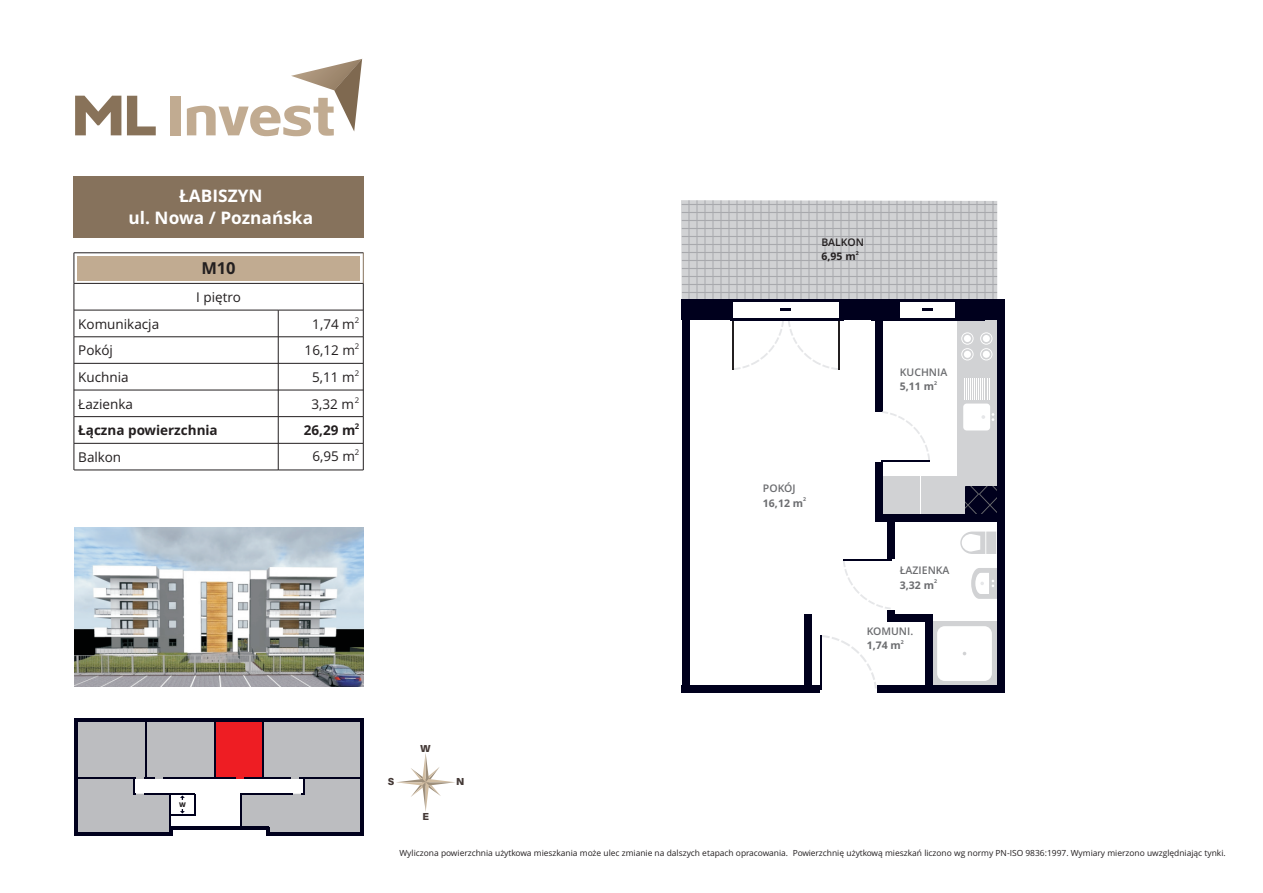
<style>
.page{position:relative;width:1263px;height:893px;background:#fff}
.page>*{position:absolute;margin:0;border:0;box-sizing:border-box;transform-origin:0 0}
.t1{font:700 17.25px/22.5px "Open Sans";color:#fff;text-align:center}
.t2{font:700 16.5px "Open Sans";color:#231f20}
.t3{font:13.5px "Open Sans";color:#231f20}
.t4{font:700 13.5px "Open Sans";color:#231f20}
.t5{font:600 10.5px "Open Sans";color:#6c6d70}
.t6{font:700 10.5px "Open Sans";color:#6c6d70}
.t7{font:600 10.5px "Open Sans";color:#231f20}
.t8{font:700 10.5px "Open Sans";color:#231f20}
.t9{font:700 10.2px "Aileron";color:#443936}
.t10{font:8.4px "Open Sans";color:#231f20}
.t11{font:800 6.45px "Open Sans";color:#231f20}
.t12{font:700 5.25px "Open Sans";color:#6c6d70}
.t13{font:700 5.25px "Open Sans";color:#231f20}
</style>
<div class="page">
<div style="left:170px;top:96px;width:10px;height:39px;background:#c1ab91"></div>
<svg style="left:127px;top:96px;width:29px;height:39px"></svg>
<svg style="left:75px;top:96px;width:46px;height:39px"></svg>
<svg style="left:187px;top:59px;width:175px;height:77px"></svg>
<svg style="left:396px;top:753px;width:59px;height:59px"></svg>
<div style="left:73px;top:177px;width:290px;height:61px;background:#86725c"></div>
<hr style="left:74px;top:283px;width:289px;height:1px;background:#231f20">
<hr style="left:74px;top:310px;width:204px;height:1px;background:#231f20">
<hr style="left:278px;top:310px;width:85px;height:1px;background:#231f20">
<hr style="left:74px;top:337px;width:204px;height:1px;background:#231f20">
<hr style="left:278px;top:337px;width:85px;height:1px;background:#231f20">
<hr style="left:74px;top:390px;width:204px;height:1px;background:#231f20">
<hr style="left:278px;top:390px;width:85px;height:1px;background:#231f20">
<hr style="left:74px;top:416px;width:204px;height:1px;background:#231f20">
<hr style="left:278px;top:416px;width:85px;height:1px;background:#231f20">
<hr style="left:74px;top:443px;width:204px;height:1px;background:#231f20">
<hr style="left:278px;top:443px;width:85px;height:1px;background:#231f20">
<hr style="left:74px;top:253px;width:1px;height:30px;background:#231f20">
<hr style="left:363px;top:253px;width:1px;height:30px;background:#86725c">
<hr style="left:74px;top:253px;width:289px;height:1px;background:#231f20">
<div style="left:77px;top:256px;width:283px;height:24px;background:#c1ab91"></div>
<hr style="left:74px;top:470px;width:204px;height:1px;background:#231f20">
<hr style="left:278px;top:470px;width:85px;height:1px;background:#231f20">
<img style="left:75px;top:527px;width:289px;height:159px">
<hr style="left:74px;top:363px;width:204px;height:1px;background:#231f20">
<hr style="left:278px;top:363px;width:85px;height:1px;background:#231f20">
<svg style="left:74px;top:283px;width:1px;height:187px"></svg>
<svg style="left:278px;top:310px;width:1px;height:160px"></svg>
<svg style="left:363px;top:283px;width:1px;height:187px"></svg>
<div style="left:263px;top:718px;width:99px;height:60px;background:#bcbdc0"></div>
<div style="left:215px;top:718px;width:48px;height:60px;background:#ee1d23"></div>
<div style="left:146px;top:718px;width:69px;height:60px;background:#bcbdc0"></div>
<div style="left:75px;top:718px;width:72px;height:60px;background:#bcbdc0"></div>
<hr style="left:346px;top:718px;width:17px;height:3px;background:#00001d">
<hr style="left:360px;top:718px;width:3px;height:113px;background:#00001d">
<hr style="left:169px;top:827px;width:80px;height:3px;background:#00001d">
<hr style="left:76px;top:832px;width:96px;height:4px;background:#00001d">
<hr style="left:75px;top:721px;width:3px;height:115px;background:#00001d">
<hr style="left:146px;top:720px;width:1px;height:58px;background:#00001d">
<hr style="left:164px;top:777px;width:51px;height:1px;background:#00001d">
<hr style="left:75px;top:718px;width:281px;height:3px;background:#00001d">
<hr style="left:214px;top:720px;width:1px;height:58px;background:#00001d">
<hr style="left:262px;top:720px;width:1px;height:58px;background:#00001d">
<svg style="left:214px;top:777px;width:149px;height:59px"></svg>
<svg style="left:78px;top:777px;width:117px;height:58px"></svg>
<svg style="left:734px;top:321px;width:104px;height:49px"></svg>
<hr style="left:838px;top:320px;width:2px;height:50px;background:#231f20">
<hr style="left:732px;top:320px;width:2px;height:50px;background:#231f20">
<div style="left:682px;top:685px;width:138px;height:8px;background:#00001d"></div>
<div style="left:875px;top:310px;width:7px;height:102px;background:#00001d"></div>
<div style="left:875px;top:462px;width:7px;height:59px;background:#00001d"></div>
<div style="left:887px;top:517px;width:8px;height:42px;background:#00001d"></div>
<div style="left:887px;top:610px;width:8px;height:12px;background:#00001d"></div>
<div style="left:887px;top:614px;width:43px;height:8px;background:#00001d"></div>
<div style="left:804px;top:614px;width:7px;height:73px;background:#00001d"></div>
<svg style="left:843px;top:560px;width:48px;height:49px"></svg>
<hr style="left:843px;top:559px;width:49px;height:1px;background:#00001d">
<svg style="left:882px;top:411px;width:48px;height:49px"></svg>
<hr style="left:881px;top:460px;width:49px;height:2px;background:#00001d">
<svg style="left:822px;top:635px;width:55px;height:53px"></svg>
<hr style="left:820px;top:635px;width:2px;height:55px;background:#00001d">
<div style="left:957px;top:320px;width:42px;height:113px;background:#d1d2d4"></div>
<svg style="left:980px;top:332px;width:12px;height:13px"></svg>
<div style="left:981px;top:333px;width:10px;height:11px;background:#d1d2d4;border-radius:50%"></div>
<div style="left:983px;top:335px;width:7px;height:7px;background:#fff;border-radius:50%"></div>
<svg style="left:980px;top:348px;width:12px;height:12px"></svg>
<svg style="left:981px;top:349px;width:10px;height:10px"></svg>
<div style="left:983px;top:351px;width:7px;height:7px;background:#fff;border-radius:50%"></div>
<svg style="left:961px;top:332px;width:12px;height:13px"></svg>
<svg style="left:962px;top:333px;width:10px;height:11px"></svg>
<div style="left:964px;top:335px;width:7px;height:7px;background:#fff;border-radius:50%"></div>
<svg style="left:961px;top:348px;width:12px;height:12px"></svg>
<svg style="left:962px;top:349px;width:10px;height:10px"></svg>
<div style="left:964px;top:351px;width:7px;height:7px;background:#fff;border-radius:50%"></div>
<div style="left:963px;top:404px;width:27px;height:26px;background:#fff;border-radius:3px"></div>
<svg style="left:992px;top:413px;width:2px;height:8px"></svg>
<svg style="left:981px;top:415px;width:4px;height:4px"></svg>
<svg style="left:964px;top:378px;width:26px;height:22px"></svg>
<div style="left:960px;top:434px;width:36px;height:26px;background:#d1d2d4"></div>
<hr style="left:957px;top:434px;width:3px;height:26px;background:#d1d2d4">
<div style="left:883px;top:479px;width:37px;height:36px;background:#d1d2d4"></div>
<hr style="left:883px;top:476px;width:37px;height:3px;background:#d1d2d4">
<svg style="left:964px;top:485px;width:33px;height:29px"></svg>
<div style="left:920px;top:476px;width:44px;height:42px;background:#d1d2d4"></div>
<div style="left:957px;top:460px;width:42px;height:25px;background:#d1d2d4"></div>
<div style="left:875px;top:514px;width:125px;height:7px;background:#00001d"></div>
<div style="left:682px;top:310px;width:7px;height:383px;background:#00001d"></div>
<svg style="left:971px;top:568px;width:26px;height:31px"></svg>
<svg style="left:960px;top:532px;width:36px;height:22px"></svg>
<div style="left:997px;top:310px;width:7px;height:383px;background:#00001d"></div>
<div style="left:932px;top:621px;width:65px;height:65px;background:#d1d2d4"></div>
<div style="left:937px;top:626px;width:55px;height:55px;background:#fff;border-radius:8px"></div>
<div style="left:877px;top:685px;width:127px;height:8px;background:#00001d"></div>
<div style="left:925px;top:614px;width:7px;height:73px;background:#00001d"></div>
<svg style="left:681px;top:200px;width:316px;height:101px;background:#c5c6c8"></svg>
<div style="left:682px;top:300px;width:51px;height:20px;background:#00001d"></div>
<hr style="left:728px;top:300px;width:117px;height:2px;background:#00001d">
<hr style="left:730px;top:318px;width:114px;height:2px;background:#00001d">
<svg style="left:780px;top:308px;width:11px;height:3px"></svg>
<div style="left:839px;top:300px;width:60px;height:20px;background:#00001d"></div>
<hr style="left:870px;top:300px;width:116px;height:2px;background:#00001d">
<hr style="left:871px;top:318px;width:114px;height:2px;background:#00001d">
<svg style="left:922px;top:308px;width:10px;height:3px"></svg>
<div style="left:955px;top:300px;width:49px;height:20px;background:#00001d"></div>
<h1 class="t1" style="left:129px;top:186px;width:186px">£ABISZYN<br>ul. Nowa / Poznañska</h1>
<h2 class="t2" style="left:201px;top:261px;width:36px">M10</h2>
<h3 class="t3" style="left:196px;top:292px;width:46px">I piêtro</h3>
<h3 class="t3" style="left:78px;top:318px;width:82px">Komunikacja</h3>
<h3 class="t3" style="left:312px;top:318px;width:49px">1,74 m<sup>2</sup></h3>
<h3 class="t3" style="left:78px;top:345px;width:36px">Pokój</h3>
<h3 class="t3" style="left:305px;top:345px;width:56px">16,12 m<sup>2</sup></h3>
<h3 class="t3" style="left:78px;top:398px;width:56px">£azienka</h3>
<h3 class="t3" style="left:311px;top:398px;width:49px">3,32 m<sup>2</sup></h3>
<h3 class="t4" style="left:78px;top:425px;width:141px">£¹czna powierzchnia</h3>
<h3 class="t4" style="left:304px;top:425px;width:57px">26,29 m<sup>2</sup></h3>
<h3 class="t3" style="left:78px;top:372px;width:52px">Kuchnia</h3>
<h3 class="t3" style="left:312px;top:372px;width:49px">5,11 m<sup>2</sup></h3>
<h3 class="t3" style="left:78px;top:451px;width:44px">Balkon</h3>
<h3 class="t3" style="left:312px;top:451px;width:48px">6,95 m<sup>2</sup></h3>
<p class="t7" style="left:821px;top:238px;width:44px">BALKON</p>
<p class="t13" style="left:856px;top:251px;width:4px">2</p>
<p class="t8" style="left:821px;top:252px;width:36px">6,95 m</p>
<p class="t5" style="left:763px;top:484px;width:34px">POKÓJ</p>
<p class="t12" style="left:803px;top:497px;width:4px">2</p>
<p class="t6" style="left:763px;top:498px;width:42px">16,12 m</p>
<p class="t5" style="left:900px;top:368px;width:49px">KUCHNIA</p>
<p class="t12" style="left:934px;top:381px;width:4px">2</p>
<p class="t6" style="left:900px;top:382px;width:36px">5,11 m</p>
<p class="t5" style="left:900px;top:566px;width:51px">£AZIENKA</p>
<p class="t12" style="left:934px;top:579px;width:4px">2</p>
<p class="t6" style="left:900px;top:580px;width:36px">3,32 m</p>
<p class="t5" style="left:867px;top:626px;width:48px">KOMUNI.</p>
<p class="t12" style="left:901px;top:639px;width:4px">2</p>
<p class="t6" style="left:867px;top:641px;width:36px">1,74 m</p>
<p class="t11" style="left:179px;top:802px;width:8px">W</p>
<p class="t9" style="left:420px;top:744px;width:12px">W</p>
<p class="t9" style="left:388px;top:778px;width:8px">S</p>
<p class="t9" style="left:456px;top:777px;width:10px">N</p>
<p class="t9" style="left:422px;top:812px;width:8px">E</p>
<p class="t10" style="left:399px;top:850px;width:828px">Wyliczona powierzchnia u¿ytkowa mieszkania mo¿e ulec zmianie na dalszych etapach opracowania. Powierzchniê u¿ytkow¹ mieszkañ liczono wg normy PN-ISO 9836:1997. Wymiary mierzono uwzglêdniaj¹c tynki.</p>
</div>
